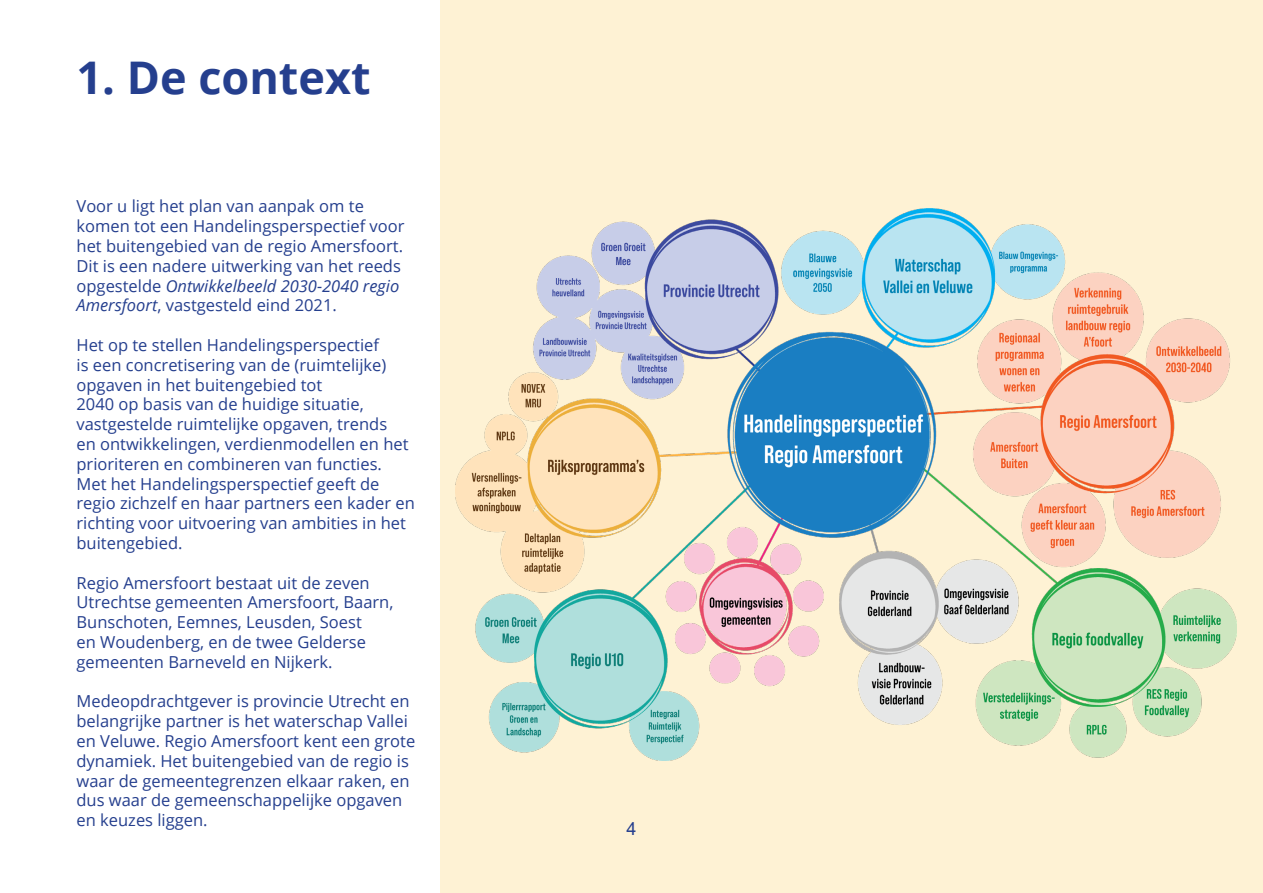
<style>
.page{position:relative;width:1263px;height:893px;background:#fff}
.page>*{position:absolute;margin:0;border:0;box-sizing:border-box;transform-origin:0 0}
.Kop{font:700 45px "Open Sans";color:#253f8e}
.t1{font:18px "Arial";color:#253f8e}
.Platte_tekst{font:16.5px/19.8px "Open Sans";color:#253f8e}
.s1{font-style:italic}
</style>
<div class="page">
<div style="left:441px;top:0;width:822px;height:893px;background:#fef2d4"></div>
<img style="left:456px;top:209px;width:780px;height:551px">
<h2 class="Kop" style="left:77px;top:46px;width:296px">1. De context</h2>
<h3 class="Platte_tekst" style="left:77px;top:196px;width:330px">Voor u ligt het plan van aanpak om te komen tot een Handelingsperspectief voor het buitengebied van de regio Amersfoort.<br>Dit is een nadere uitwerking van het reeds opgestelde <span class="s1">Ontwikkelbeeld 2030-2040 regio Amersfoort</span>, vastgesteld eind 2021.</h3>
<h3 class="Platte_tekst" style="left:77px;top:335px;width:340px">Het op te stellen Handelingsperspectief<br>is een concretisering van de (ruimtelijke) opgaven in het buitengebied tot<br>2040 op basis van de huidige situatie, vastgestelde ruimtelijke opgaven, trends<br>en ontwikkelingen, verdienmodellen en het prioriteren en combineren van functies.<br>Met het Handelingsperspectief geeft de regio zichzelf en haar partners een kader en richting voor uitvoering van ambities in het buitengebied.</h3>
<h3 class="Platte_tekst" style="left:77px;top:572px;width:318px">Regio Amersfoort bestaat uit de zeven Utrechtse gemeenten Amersfoort, Baarn, Bunschoten, Eemnes, Leusden, Soest<br>en Woudenberg, en de twee Gelderse gemeenten Barneveld en Nijkerk.</h3>
<h3 class="Platte_tekst" style="left:77px;top:691px;width:340px">Medeopdrachtgever is provincie Utrecht en belangrijke partner is het waterschap Vallei en Veluwe. Regio Amersfoort kent een grote dynamiek. Het buitengebied van de regio is waar de gemeentegrenzen elkaar raken, en dus waar de gemeenschappelijke opgaven en keuzes liggen.</h3>
<p class="t1" style="left:626px;top:816px;width:12px">4</p>
</div>
